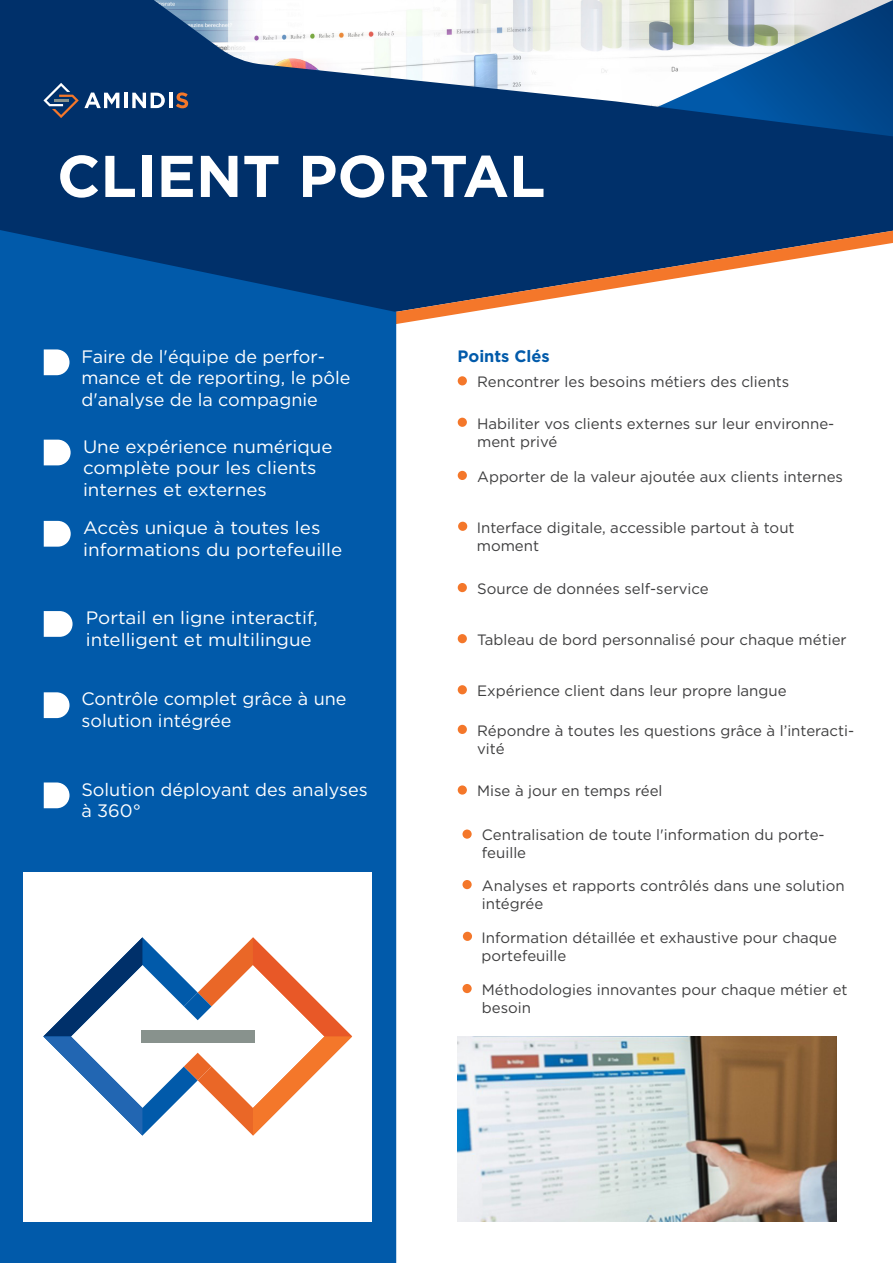
<style>
.page{position:relative;width:893px;height:1263px;background:#fff}
.page>*{position:absolute;margin:0;border:0;box-sizing:border-box;transform-origin:0 0}
.t1{font:700 58.8px "Gotham";color:#fff}
.t2{font:18px/21.6px "Gotham";color:#fff}
.t3{font:18px/21.6px "Gotham";color:#fff;scale:1.04 1}
.t4{font:18px/21.6px "Gotham";color:#fff;scale:1.05 1}
.t5{font:700 16.5px "Gotham";color:#015aaa}
.t6{font:15px/18px "Gotham";color:#3e3e3f}
</style>
<div class="page">
<svg style="left:0;top:0;width:893px;height:229px;fill:#00306a"></svg>
<svg style="left:379px;top:228px;width:514px;height:99px"></svg>
<svg style="left:43px;top:83px;width:76px;height:35px"></svg>
<hr style="left:124px;top:93px;width:4px;height:15px;background:#fff">
<svg style="left:132px;top:93px;width:33px;height:15px"></svg>
<hr style="left:169px;top:93px;width:3px;height:15px;background:#fff">
<svg style="left:176px;top:92px;width:12px;height:16px"></svg>
<div style="left:0;top:229px;width:396px;height:1034px;background:#015aaa"></div>
<svg style="left:44px;top:349px;width:26px;height:26px"></svg>
<svg style="left:44px;top:440px;width:27px;height:25px"></svg>
<svg style="left:44px;top:521px;width:27px;height:26px"></svg>
<svg style="left:44px;top:611px;width:29px;height:26px"></svg>
<svg style="left:44px;top:692px;width:26px;height:26px"></svg>
<svg style="left:44px;top:782px;width:26px;height:26px"></svg>
<div style="left:23px;top:872px;width:349px;height:350px;background:#fff"></div>
<svg style="left:43px;top:937px;width:309px;height:198px"></svg>
<img style="left:458px;top:1036px;width:379px;height:186px">
<div style="left:458px;top:376px;width:9px;height:9px;background:#f4772a;border-radius:50%"></div>
<div style="left:458px;top:418px;width:9px;height:9px;background:#f4772a;border-radius:50%"></div>
<div style="left:458px;top:471px;width:9px;height:9px;background:#f4772a;border-radius:50%"></div>
<div style="left:458px;top:522px;width:9px;height:9px;background:#f4772a;border-radius:50%"></div>
<div style="left:458px;top:583px;width:9px;height:9px;background:#f4772a;border-radius:50%"></div>
<div style="left:458px;top:634px;width:9px;height:9px;background:#f4772a;border-radius:50%"></div>
<div style="left:458px;top:685px;width:9px;height:9px;background:#f4772a;border-radius:50%"></div>
<div style="left:458px;top:725px;width:9px;height:9px;background:#f4772a;border-radius:50%"></div>
<div style="left:458px;top:785px;width:9px;height:10px;background:#f4772a;border-radius:50%"></div>
<svg style="left:462px;top:829px;width:10px;height:10px"></svg>
<div style="left:462px;top:880px;width:10px;height:9px;background:#f4772a;border-radius:50%"></div>
<div style="left:463px;top:932px;width:9px;height:9px;background:#f4772a;border-radius:50%"></div>
<div style="left:462px;top:984px;width:10px;height:9px;background:#f4772a;border-radius:50%"></div>
<h1 class="t1" style="left:57px;top:137px;width:490px">CLIENT PORTAL</h1>
<p class="t2" style="left:81px;top:345px;width:271px">Faire de l'équipe de perfor&shy;mance et de reporting, le pôle d'analyse de la compagnie</p>
<p class="t3" style="left:83px;top:435px;width:242px">Une expérience numérique complète pour les clients internes et externes</p>
<p class="t4" style="left:83px;top:516px;width:248px">Accès unique à toutes les informations du portefeuille</p>
<p class="t3" style="left:86px;top:607px;width:225px">Portail en ligne interactif, intelligent et multilingue</p>
<p class="t2" style="left:81px;top:688px;width:267px">Contrôle complet grâce à une solution intégrée</p>
<p class="t2" style="left:81px;top:778px;width:288px">Solution déployant des analyses à 360°</p>
<p class="t5" style="left:458px;top:345px;width:94px">Points Clés</p>
<p class="t6" style="left:477px;top:373px;width:314px">Rencontrer les besoins métiers des clients</p>
<p class="t6" style="left:477px;top:414px;width:359px">Habiliter vos clients externes sur leur environne&shy;ment privé</p>
<p class="t6" style="left:477px;top:467px;width:367px">Apporter de la valeur ajoutée aux clients internes</p>
<p class="t6" style="left:477px;top:518px;width:319px">Interface digitale, accessible partout à tout moment</p>
<p class="t6" style="left:477px;top:579px;width:233px">Source de données self-service</p>
<p class="t6" style="left:477px;top:630px;width:371px">Tableau de bord personnalisé pour chaque métier</p>
<p class="t6" style="left:477px;top:681px;width:311px">Expérience client dans leur propre langue</p>
<p class="t6" style="left:477px;top:721px;width:379px">Répondre à toutes les questions grâce à l’interacti&shy;vité</p>
<p class="t6" style="left:477px;top:782px;width:187px">Mise à jour en temps réel</p>
<p class="t6" style="left:482px;top:826px;width:344px">Centralisation de toute l'information du porte&shy;feuille</p>
<p class="t6" style="left:482px;top:876px;width:364px">Analyses et rapports contrôlés dans une solution intégrée</p>
<p class="t6" style="left:482px;top:928px;width:357px">Information détaillée et exhaustive pour chaque portefeuille</p>
<p class="t6" style="left:482px;top:980px;width:367px">Méthodologies innovantes pour chaque métier et besoin</p>
</div>
